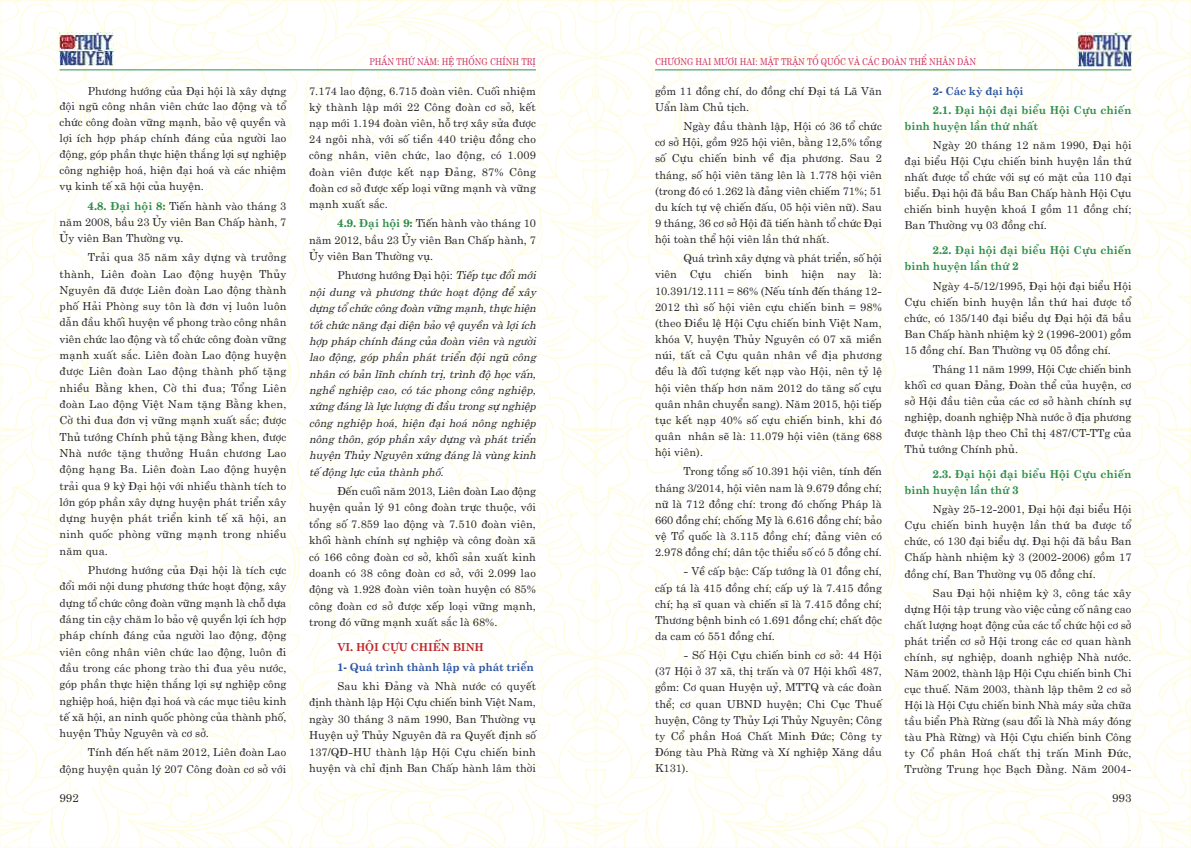
<style>
.page{position:relative;width:1191px;height:848px;background:#fff}
.page>*{position:absolute;margin:0;border:0;box-sizing:border-box;transform-origin:0 0}
.t1{font:11.5px "UTM Centur";color:#272627}
.t2{font:11px/16.1px "UTM Centur";color:#272627;text-align:justify}
.t3{font:italic 11px/16.3px "UTM Centur";color:#272627;text-align:justify}
.t4{font:700 11px/16px "UTM Centur";color:#2f8d4d}
.t5{font:700 11px "UTM Centur";letter-spacing:-.01em;color:#2c54a2}
.t6{font:700 11px "UTM Centur";letter-spacing:-.01em;color:#bb262c}
.t7{font:9.5px "UTM Centur";color:#cd3160;scale:.85 1}
.s1{font-weight:700;color:#2f8d4d}
.s2{font-style:normal}
</style>
<div class="page">
<img style="left:0;top:0;width:1191px;height:848px">
<hr style="left:655px;top:70px;width:476px;height:1px;background:#2f8d4d">
<img style="left:1077px;top:33px;width:54px;height:33px">
<img style="left:60px;top:32px;width:53px;height:34px">
<hr style="left:60px;top:69px;width:476px;height:1px;background:#2f8d4d">
<p class="t2" style="left:60px;top:81px;width:228px;text-indent:28px">Phương hướng của Đại hội là xây dựng đội ngũ công nhân viên chức lao động và tổ chức công đoàn vững mạnh, bảo vệ quyền và lợi ích hợp pháp chính đáng của người lao động, góp phần thực hiện thắng lợi sự nghiệp công nghiệp hoá, hiện đại hoá và các nhiệm vụ kinh tế xã hội của huyện.</p>
<p class="t2" style="left:60px;top:196px;width:228px;text-indent:28px"><span class="s1">4.8. Đại hội 8:</span> Tiến hành vào tháng 3 năm 2008, bầu 23 Ủy viên Ban Chấp hành, 7<br>Ủy viên Ban Thường vụ.</p>
<p class="t2" style="left:60px;top:248px;width:228px;text-indent:28px">Trải qua 35 năm xây dựng và trưởng thành, Liên đoàn Lao động huyện Thủy Nguyên đã được Liên đoàn Lao động thành phố Hải Phòng suy tôn là đơn vị luôn luôn dẫn đầu khối huyện về phong trào công nhân viên chức lao động và tổ chức công đoàn vững mạnh xuất sắc. Liên đoàn Lao động huyện được Liên đoàn Lao động thành phố tặng nhiều Bằng khen, Cờ thi đua; Tổng Liên đoàn Lao động Việt Nam tặng Bằng khen, Cờ thi đua đơn vị vững mạnh xuất sắc; được Thủ tướng Chính phủ tặng Bằng khen, được Nhà nước tặng thưởng Huân chương Lao động hạng Ba. Liên đoàn Lao động huyện trải qua 9 kỳ Đại hội với nhiều thành tích to lớn góp phần xây dựng huyện phát triển xây dựng huyện phát triển kinh tế xã hội, an ninh quốc phòng vững mạnh trong nhiều năm qua.</p>
<p class="t2" style="left:60px;top:560px;width:228px;text-indent:28px">Phương hướng của Đại hội là tích cực đổi mới nội dung phương thức hoạt động, xây dựng tổ chức công đoàn vững mạnh là chỗ dựa đáng tin cậy chăm lo bảo vệ quyền lợi ích hợp pháp chính đáng của người lao động, động viên công nhân viên chức lao động, luôn đi đầu trong các phong trào thi đua yêu nước, góp phần thực hiện thắng lợi sự nghiệp công nghiệp hoá, hiện đại hoá và các mục tiêu kinh tế xã hội, an ninh quốc phòng của thành phố, huyện Thủy Nguyên và cơ sở.</p>
<p class="t2" style="left:60px;top:743px;width:228px;text-align:right">Tính đến hết năm 2012, Liên đoàn Lao<br>động huyện quản lý 207 Công đoàn cơ sở với</p>
<p class="t1" style="left:60px;top:788px;width:21px">992</p>
<p class="t7" style="left:369px;top:54px;width:197px">PHẦN THỨ NĂM: HỆ THỐNG CHÍNH TRỊ</p>
<p class="t2" style="left:309px;top:81px;width:228px">7.174 lao động, 6.715 đoàn viên. Cuối nhiệm kỳ thành lập mới 22 Công đoàn cơ sở, kết nạp mới 1.194 đoàn viên, hỗ trợ xây sửa được 24 ngôi nhà, với số tiền 440 triệu đồng cho công nhân, viên chức, lao động, có 1.009 đoàn viên được kết nạp Đảng, 87% Công đoàn cơ sở được xếp loại vững mạnh và vững mạnh xuất sắc.</p>
<p class="t2" style="left:309px;top:214px;width:228px;text-indent:28px"><span class="s1">4.9. Đại hội 9:</span> Tiến hành vào tháng 10 năm 2012, bầu 23 Ủy viên Ban Chấp hành, 7<br>Ủy viên Ban Thường vụ.</p>
<p class="t3" style="left:309px;top:266px;width:228px;text-indent:28px"><span class="s2">Phương hướng Đại hội:</span> Tiếp tục đổi mới nội dung và phương thức hoạt động để xây dựng tổ chức công đoàn vững mạnh, thực hiện tốt chức năng đại diện bảo vệ quyền và lợi ích hợp pháp chính đáng của đoàn viên và người lao động, góp phần phát triển đội ngũ công nhân có bản lĩnh chính trị, trình độ học vấn, nghề nghiệp cao, có tác phong công nghiệp, xứng đáng là lực lượng đi đầu trong sự nghiệp công nghiệp hoá, hiện đại hoá nông nghiệp nông thôn, góp phần xây dựng và phát triển huyện Thủy Nguyên xứng đáng là vùng kinh tế động lực của thành phố.</p>
<p class="t2" style="left:309px;top:481px;width:228px;line-height:16.4px;text-indent:28px">Đến cuối năm 2013, Liên đoàn Lao động huyện quản lý 91 công đoàn trực thuộc, với tổng số 7.859 lao động và 7.510 đoàn viên, khối hành chính sự nghiệp và công đoàn xã có 166 công đoàn cơ sở, khối sản xuất kinh doanh có 38 công đoàn cơ sở, với 2.099 lao động và 1.928 đoàn viên toàn huyện có 85% công đoàn cơ sở được xếp loại vững mạnh, trong đó vững mạnh xuất sắc là 68%.</p>
<p class="t6" style="left:337px;top:637px;width:148px">VI. HỘI CỰU CHIẾN BINH</p>
<p class="t5" style="left:337px;top:657px;width:198px">1- Quá trình thành lập và phát triển</p>
<p class="t2" style="left:309px;top:676px;width:228px;line-height:16.4px;text-indent:28px">Sau khi Đảng và Nhà nước có quyết định thành lập Hội Cựu chiến binh Việt Nam, ngày 30 tháng 3 năm 1990, Ban Thường vụ Huyện uỷ Thủy Nguyên đã ra Quyết định số 137/QĐ-HU thành lập Hội Cựu chiến binh huyện và chỉ định Ban Chấp hành lâm thời</p>
<p class="t7" style="left:655px;top:54px;width:379px">CHƯƠNG HAI MƯƠI HAI: MẶT TRẬN TỔ QUỐC VÀ CÁC ĐOÀN THỂ NHÂN DÂN</p>
<p class="t2" style="left:655px;top:81px;width:228px;line-height:16.4px">gồm 11 đồng chí, do đồng chí Đại tá Lã Văn<br>Uẩn làm Chủ tịch.</p>
<p class="t2" style="left:655px;top:117px;width:228px;text-indent:28px">Ngày đầu thành lập, Hội có 36 tổ chức cơ sở Hội, gồm 925 hội viên, bằng 12,5% tổng số Cựu chiến binh về địa phương. Sau 2 tháng, số hội viên tăng lên là 1.778 hội viên (trong đó có 1.262 là đảng viên chiếm 71%; 51 du kích tự vệ chiến đấu, 05 hội viên nữ). Sau 9 tháng, 36 cơ sở Hội đã tiến hành tổ chức Đại hội toàn thể hội viên lần thứ nhất.</p>
<p class="t2" style="left:655px;top:249px;width:228px;text-indent:28px">Quá trình xây dựng và phát triển, số hội viên Cựu chiến binh hiện nay là:<br>10.391/12.111 = 86% (Nếu tính đến tháng 12- 2012 thì số hội viên cựu chiến binh = 98% (theo Điều lệ Hội Cựu chiến binh Việt Nam, khóa V, huyện Thủy Nguyên có 07 xã miền núi, tất cả Cựu quân nhân về địa phương đều là đối tượng kết nạp vào Hội, nên tỷ lệ hội viên thấp hơn năm 2012 do tăng số cựu quân nhân chuyển sang). Năm 2015, hội tiếp tục kết nạp 40% số cựu chiến binh, khi đó quân nhân sẽ là: 11.079 hội viên (tăng 688 hội viên).</p>
<p class="t2" style="left:655px;top:462px;width:228px;text-indent:28px">Trong tổng số 10.391 hội viên, tính đến tháng 3/2014, hội viên nam là 9.679 đồng chí; nữ là 712 đồng chí: trong đó chống Pháp là 660 đồng chí; chống Mỹ là 6.616 đồng chí; bảo vệ Tổ quốc là 3.115 đồng chí; đảng viên có 2.978 đồng chí; dân tộc thiểu số có 5 đồng chí.</p>
<p class="t2" style="left:655px;top:562px;width:228px;text-indent:28px">- Về cấp bậc: Cấp tướng là 01 đồng chí, cấp tá là 415 đồng chí; cấp uý là 7.415 đồng chí; hạ sĩ quan và chiến sĩ là 7.415 đồng chí; Thương bệnh binh có 1.691 đồng chí; chất độc da cam có 551 đồng chí.</p>
<p class="t2" style="left:655px;top:645px;width:228px;text-indent:28px">- Số Hội Cựu chiến binh cơ sở: 44 Hội (37 Hội ở 37 xã, thị trấn và 07 Hội khối 487, gồm: Cơ quan Huyện uỷ, MTTQ và các đoàn thể; cơ quan UBND huyện; Chi Cục Thuế huyện, Công ty Thủy Lợi Thủy Nguyên; Công ty Cổ phần Hoá Chất Minh Đức; Công ty Đóng tàu Phà Rừng và Xí nghiệp Xăng dầu K131).</p>
<p class="t5" style="left:933px;top:81px;width:92px">2- Các kỳ đại hội</p>
<p class="t4" style="left:904px;top:100px;width:228px;text-indent:28px">2.1. Đại hội đại biểu Hội Cựu chiến binh huyện lần thứ nhất</p>
<p class="t2" style="left:904px;top:136px;width:228px;text-indent:28px">Ngày 20 tháng 12 năm 1990, Đại hội đại biểu Hội Cựu chiến binh huyện lần thứ nhất được tổ chức với sự có mặt của 110 đại biểu. Đại hội đã bầu Ban Chấp hành Hội Cựu chiến binh huyện khoá I gồm 11 đồng chí; Ban Thường vụ 03 đồng chí.</p>
<p class="t4" style="left:904px;top:241px;width:228px;text-indent:28px">2.2. Đại hội đại biểu Hội Cựu chiến binh huyện lần thứ 2</p>
<p class="t2" style="left:904px;top:276px;width:228px;text-indent:28px">Ngày 4-5/12/1995, Đại hội đại biểu Hội Cựu chiến binh huyện lần thứ hai được tổ chức, có 135/140 đại biểu dự Đại hội đã bầu Ban Chấp hành nhiệm kỳ 2 (1996-2001) gồm 15 đồng chí. Ban Thường vụ 05 đồng chí.</p>
<p class="t2" style="left:904px;top:359px;width:228px;text-indent:28px">Tháng 11 năm 1999, Hội Cực chiến binh khối cơ quan Đảng, Đoàn thể của huyện, cơ sở Hội đầu tiên của các cơ sở hành chính sự nghiệp, doanh nghiệp Nhà nước ở địa phương được thành lập theo Chỉ thị 487/CT-TTg của Thủ tướng Chính phủ.</p>
<p class="t4" style="left:904px;top:464px;width:228px;text-indent:28px">2.3. Đại hội đại biểu Hội Cựu chiến binh huyện lần thứ 3</p>
<p class="t2" style="left:904px;top:500px;width:228px;text-indent:28px">Ngày 25-12-2001, Đại hội đại biểu Hội Cựu chiến binh huyện lần thứ ba được tổ chức, có 130 đại biểu dự. Đại hội đã bầu Ban Chấp hành nhiệm kỳ 3 (2002-2006) gồm 17 đồng chí, Ban Thường vụ 05 đồng chí.</p>
<p class="t2" style="left:904px;top:583px;width:228px;text-indent:28px">Sau Đại hội nhiệm kỳ 3, công tác xây dựng Hội tập trung vào việc củng cố nâng cao chất lượng hoạt động của các tổ chức hội cơ sở phát triển cơ sở Hội trong các cơ quan hành chính, sự nghiệp, doanh nghiệp Nhà nước.<br>Năm 2002, thành lập Hội Cựu chiến binh Chi cục thuế. Năm 2003, thành lập thêm 2 cơ sở Hội là Hội Cựu chiến binh Nhà máy sửa chữa tầu biển Phà Rừng (sau đổi là Nhà máy đóng tàu Phà Rừng) và Hội Cựu chiến binh Công ty Cổ phân Hoá chất thị trấn Minh Đức, Trường Trung học Bạch Đằng. Năm 2004-</p>
<p class="t1" style="left:1112px;top:788px;width:21px">993</p>
</div>
